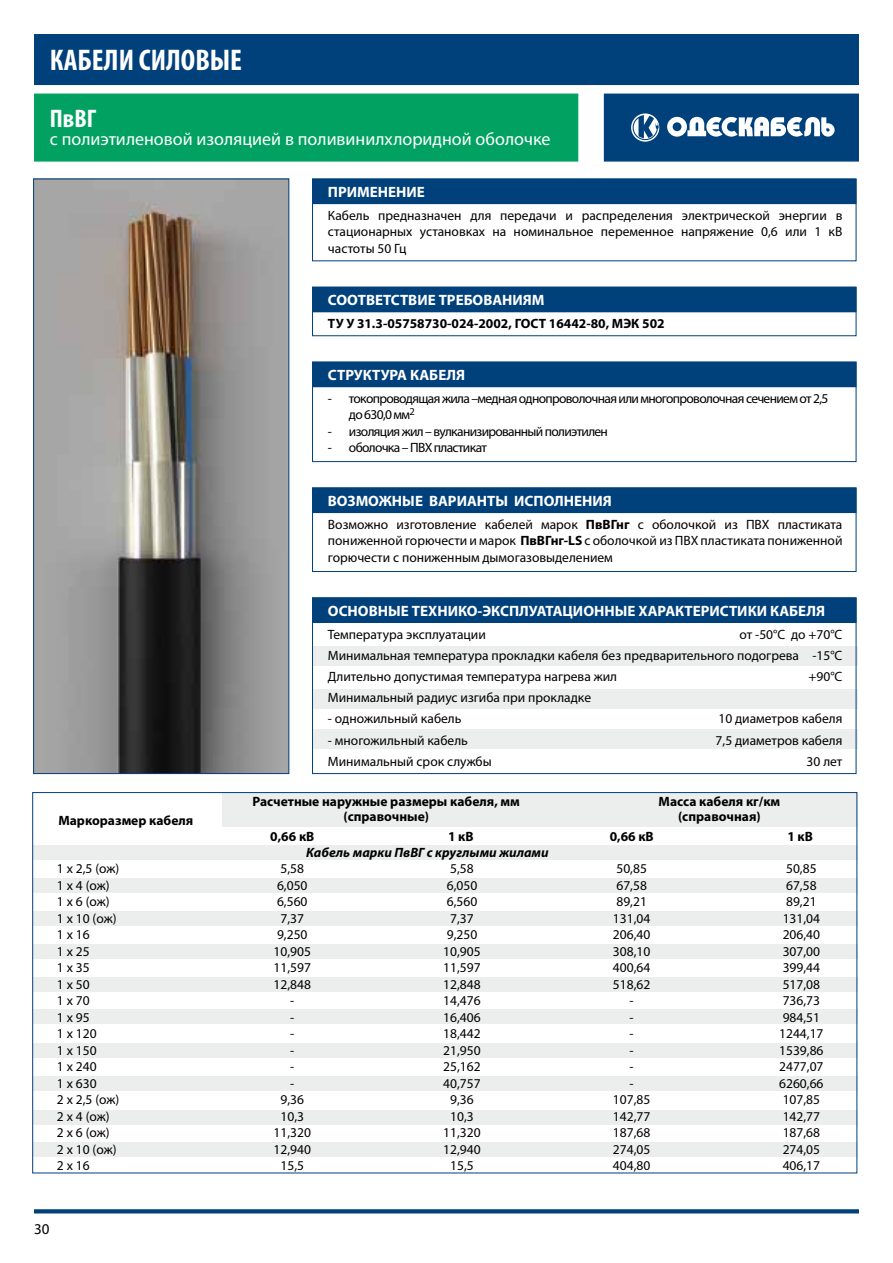
<style>
.page{position:relative;width:893px;height:1263px;background:#fff}
.page>*{position:absolute;margin:0;border:0;box-sizing:border-box;transform-origin:0 0}
.t1{font:700 condensed 30px "Myriad Pro";color:#fff}
.t2{font:700 condensed 25.5px "Myriad Pro";color:#fff}
.t3{font:18px "Myriad Pro";color:#fff}
.t4{font:700 15px "Myriad Pro";color:#fff}
.t5{font:15px "Myriad Pro";color:#000}
.t6{font:13.5px/16.5px "Myriad Pro";color:#000;text-align:center}
.t7{font:700 13.5px/15px "Myriad Pro";color:#000;text-align:center}
.t8{font:13.5px/16.2px "Myriad Pro";letter-spacing:-.05em;color:#000}
.t9{font:italic 700 13.5px "Myriad Pro";color:#000}
.s1{font-weight:700}
</style>
<div class="page">
<svg style="left:34px;top:1209px;width:825px;height:4px;background:#0f4b82"></svg>
<div style="left:34px;top:34px;width:825px;height:51px;background:#00407b"></div>
<div style="left:34px;top:94px;width:544px;height:68px;background:#00a161;border:2px solid #00a161"></div>
<div style="left:604px;top:94px;width:255px;height:68px;background:#00407b;border:2px solid #00407b"></div>
<svg style="left:667px;top:117px;width:168px;height:20px"></svg>
<svg style="left:631px;top:113px;width:28px;height:29px"></svg>
<svg style="left:633px;top:115px;width:26px;height:25px"></svg>
<div style="left:223px;top:792px;width:635px;height:34px;background:#eceded"></div>
<div style="left:33px;top:845px;width:825px;height:14px;background:#eceded"></div>
<div style="left:33px;top:878px;width:825px;height:15px;background:#eceded"></div>
<div style="left:33px;top:911px;width:825px;height:14px;background:#eceded"></div>
<div style="left:33px;top:944px;width:825px;height:15px;background:#eceded"></div>
<div style="left:33px;top:977px;width:825px;height:15px;background:#eceded"></div>
<div style="left:33px;top:1009px;width:825px;height:15px;background:#eceded"></div>
<div style="left:33px;top:1043px;width:825px;height:15px;background:#eceded"></div>
<div style="left:33px;top:1076px;width:825px;height:15px;background:#eceded"></div>
<div style="left:33px;top:1110px;width:825px;height:14px;background:#eceded"></div>
<div style="left:33px;top:1142px;width:825px;height:15px;background:#eceded"></div>
<div style="left:312px;top:179px;width:544px;height:25px;background:#00407b"></div>
<div style="left:312px;top:179px;width:544px;height:82px;border:1px solid #00407b"></div>
<div style="left:312px;top:362px;width:544px;height:25px;background:#00407b"></div>
<div style="left:312px;top:362px;width:544px;height:100px;border:1px solid #00407b"></div>
<div style="left:312px;top:487px;width:544px;height:26px;background:#00407b"></div>
<div style="left:312px;top:487px;width:544px;height:85px;border:1px solid #00407b"></div>
<div style="left:312px;top:287px;width:544px;height:25px;background:#00407b"></div>
<div style="left:312px;top:287px;width:544px;height:49px;border:1px solid #00407b"></div>
<div style="left:312px;top:597px;width:544px;height:26px;background:#00407b"></div>
<div style="left:313px;top:646px;width:544px;height:20px;background:#eceded"></div>
<div style="left:313px;top:689px;width:544px;height:20px;background:#eceded"></div>
<div style="left:313px;top:729px;width:544px;height:20px;background:#eceded"></div>
<div style="left:312px;top:597px;width:544px;height:177px;border:1px solid #00407b"></div>
<img style="left:35px;top:181px;width:252px;height:591px">
<div style="left:33px;top:179px;width:256px;height:595px;border:1px solid #00407b"></div>
<p class="t1" style="left:50px;top:41px;width:194px">КАБЕЛИ СИЛОВЫЕ</p>
<p class="t2" style="left:50px;top:103px;width:48px">ПвВГ</p>
<p class="t3" style="left:50px;top:128px;width:502px">с полиэтиленовой изоляцией в поливинилхлоридной оболочке</p>
<p class="t4" style="left:328px;top:182px;width:98px">ПРИМЕНЕНИЕ</p>
<p class="t6" style="left:328px;top:207px;width:516px;text-align:justify">Кабель предназначен для передачи и распределения электрической энергии в стационарных установках на номинальное переменное напряжение 0,6 или 1 кВ частоты 50 Гц</p>
<p class="t4" style="left:328px;top:290px;width:218px">СООТВЕТСТВИЕ ТРЕБОВАНИЯМ</p>
<p class="t7" style="left:328px;top:316px;width:338px">ТУ У 31.3-05758730-024-2002, ГОСТ 16442-80, МЭК 502</p>
<p class="t4" style="left:328px;top:365px;width:139px">СТРУКТУРА КАБЕЛЯ</p>
<p class="t8" style="left:349px;top:390px;width:481px;text-indent:-21px">- токопроводящая жила –медная однопроволочная или многопроволочная сечением от 2,5 до 630,0 мм<sup>2</sup></p>
<p class="t8" style="left:328px;top:423px;width:282px">- изоляция жил – вулканизированный полиэтилен</p>
<p class="t8" style="left:328px;top:439px;width:161px">- оболочка – ПВХ пластикат</p>
<p class="t4" style="left:328px;top:491px;width:285px">ВОЗМОЖНЫЕ ВАРИАНТЫ ИСПОЛНЕНИЯ</p>
<p class="t6" style="left:328px;top:516px;width:516px;text-align:justify">Возможно изготовление кабелей марок <span class="s1">ПвВГнг</span> с оболочкой из ПВХ пластиката пониженной горючести и марок <span class="s1">ПвВГнг-LS</span> с оболочкой из ПВХ пластиката пониженной горючести с пониженным дымогазовыделением</p>
<p class="t4" style="left:328px;top:601px;width:499px">ОСНОВНЫЕ ТЕХНИКО-ЭКСПЛУАТАЦИОННЫЕ ХАРАКТЕРИСТИКИ КАБЕЛЯ</p>
<p class="t6" style="left:328px;top:624px;width:516px;line-height:21px;text-align:justify;text-indent:412px">от -50°С до +70°С Минимальная температура прокладки кабеля без предварительного подогрева -15°С Длительно допустимая температура нагрева жил</p>
<p class="t6" style="left:328px;top:626px;width:159px">Температура эксплуатации</p>
<p class="t6" style="left:808px;top:668px;width:36px">+90°С</p>
<p class="t7" style="left:58px;top:812px;width:137px">Маркоразмер кабеля</p>
<p class="t6" style="left:57px;top:860px;width:64px;text-align:left">1 х 2,5 (ож)<br>1 х 4 (ож)<br>1 х 6 (ож)<br>1 х 10 (ож)<br>1 х 16<br>1 х 25<br>1 х 35<br>1 х 50<br>1 х 70<br>1 х 95<br>1 х 120<br>1 х 150<br>1 х 240<br>1 х 630<br>2 х 2,5 (ож)<br>2 х 4 (ож)<br>2 х 6 (ож)<br>2 х 10 (ож)<br>2 х 16</p>
<p class="t5" style="left:34px;top:1220px;width:17px">30</p>
<p class="t6" style="left:328px;top:689px;width:265px">Минимальный радиус изгиба при прокладке</p>
<p class="t6" style="left:328px;top:710px;width:135px">- одножильный кабель</p>
<p class="t6" style="left:718px;top:710px;width:126px">10 диаметров кабеля</p>
<p class="t6" style="left:328px;top:731px;width:142px">- многожильный кабель</p>
<p class="t6" style="left:716px;top:731px;width:128px">7,5 диаметров кабеля</p>
<p class="t6" style="left:328px;top:752px;width:165px">Минимальный срок службы</p>
<p class="t6" style="left:807px;top:752px;width:37px">30 лет</p>
<p class="t7" style="left:253px;top:793px;width:269px">Расчетные наружные размеры кабеля, мм (справочные)</p>
<p class="t9" style="left:306px;top:843px;width:244px">Кабель марки ПвВГ с круглыми жилами</p>
<p class="t7" style="left:448px;top:828px;width:27px">1 кВ</p>
<p class="t6" style="left:443px;top:860px;width:39px">5,58<br>6,050<br>6,560<br>7,37<br>9,250<br>10,905<br>11,597<br>12,848<br>14,476<br>16,406<br>18,442<br>21,950<br>25,162<br>40,757<br>9,36<br>10,3<br>11,320<br>12,940<br>15,5</p>
<p class="t7" style="left:270px;top:828px;width:46px">0,66 кВ</p>
<p class="t6" style="left:274px;top:860px;width:39px">5,58<br>6,050<br>6,560<br>7,37<br>9,250<br>10,905<br>11,597<br>12,848 -<br>-<br>-<br>-<br>-<br>-<br>9,36<br>10,3<br>11,320<br>12,940<br>15,5</p>
<p class="t7" style="left:659px;top:793px;width:123px">Масса кабеля кг/км (справочная)</p>
<p class="t7" style="left:610px;top:828px;width:46px">0,66 кВ</p>
<p class="t6" style="left:613px;top:860px;width:39px">50,85<br>67,58<br>89,21<br>131,04<br>206,40<br>308,10<br>400,64<br>518,62 -<br>-<br>-<br>-<br>-<br>-<br>107,85<br>142,77<br>187,68<br>274,05<br>404,80</p>
<p class="t7" style="left:787px;top:828px;width:27px">1 кВ</p>
<p class="t6" style="left:779px;top:860px;width:46px">50,85<br>67,58<br>89,21<br>131,04<br>206,40<br>307,00<br>399,44<br>517,08<br>736,73<br>984,51<br>1244,17<br>1539,86<br>2477,07<br>6260,66<br>107,85<br>142,77<br>187,68<br>274,05<br>406,17</p>
</div>
